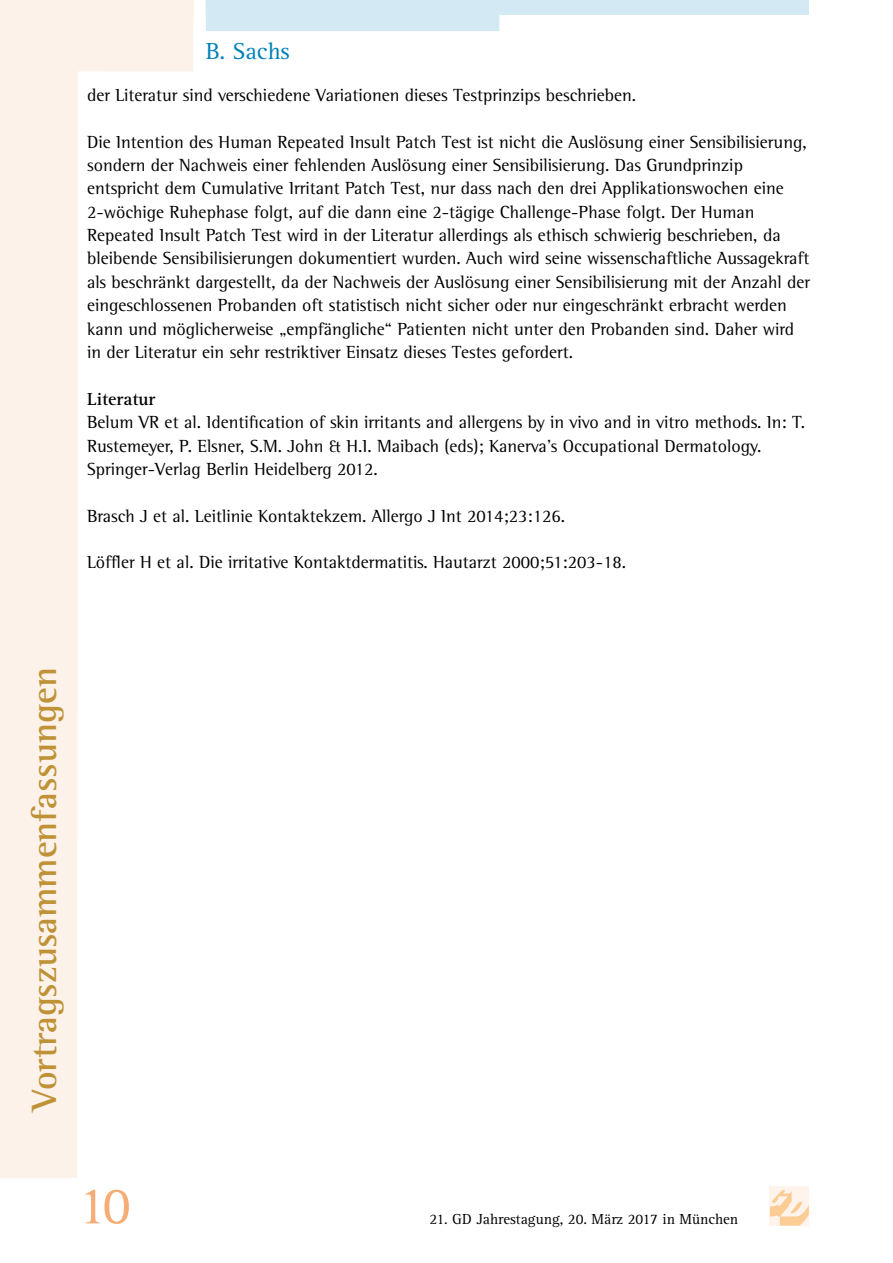
<style>
.page{position:relative;width:893px;height:1263px;background:#fff}
.page>*{position:absolute;margin:0;border:0;box-sizing:border-box;transform-origin:0 0}
.t1{font:54px "Agfa Rotis Serif";color:#f5ac75}
.t2{font:700 36px "Agfa Rotis Semi Serif";color:#bf9237}
.t3{font:24px "Agfa Rotis Serif";color:#0082b8}
.t4{font:18px/23.4px "Agfa Rotis Semi Serif";color:#000}
.t5{font:700 18px "Agfa Rotis Serif";color:#000}
.t6{font:15px "Agfa Rotis Serif";color:#000}
</style>
<div class="page">
<div style="left:770px;top:1186px;width:39px;height:39px;background:#fef4eb"></div>
<svg style="left:770px;top:1190px;width:39px;height:35px"></svg>
<svg style="left:0;top:0;width:194px;height:1178px"></svg>
<div style="left:0;top:0;width:193px;height:17px;background:#fcf2ea"></div>
<svg style="left:206px;top:0;width:603px;height:31px"></svg>
<h3 class="t3" style="left:206px;top:38px;width:86px">B. Sachs</h3>
<p class="t4" style="left:87px;top:83px;width:550px">der Literatur sind verschiedene Variationen dieses Testprinzips beschrieben.</p>
<p class="t4" style="left:87px;top:130px;width:724px">Die Intention des Human Repeated Insult Patch Test ist nicht die Auslösung einer Sensibilisierung, sondern der Nachweis einer fehlenden Auslösung einer Sensibilisierung. Das Grundprinzip entspricht dem Cumulative Irritant Patch Test, nur dass nach den drei Applikationswochen eine 2-wöchige Ruhephase folgt, auf die dann eine 2-tägige Challenge-Phase folgt. Der Human Repeated Insult Patch Test wird in der Literatur allerdings als ethisch schwierig beschrieben, da bleibende Sensibilisierungen dokumentiert wurden. Auch wird seine wissenschaftliche Aussagekraft als beschränkt dargestellt, da der Nachweis der Auslösung einer Sensibilisierung mit der Anzahl der eingeschlossenen Probanden oft statistisch nicht sicher oder nur eingeschränkt erbracht werden kann und möglicherweise „empfängliche“ Patienten nicht unter den Probanden sind. Daher wird in der Literatur ein sehr restriktiver Einsatz dieses Testes gefordert.</p>
<p class="t5" style="left:87px;top:388px;width:70px">Literatur</p>
<p class="t4" style="left:87px;top:410px;width:719px">Belum VR et al. Identification of skin irritants and allergens by in vivo and in vitro methods. In: T.<br>Rustemeyer, P. Elsner, S.M. John &amp; H.I. Maibach (eds); Kanerva’s Occupational Dermatology.<br>Springer-Verlag Berlin Heidelberg 2012.</p>
<p class="t4" style="left:87px;top:504px;width:480px">Brasch J et al. Leitlinie Kontaktekzem. Allergo J Int 2014;23:126.</p>
<p class="t4" style="left:87px;top:551px;width:541px">Löffler H et al. Die irritative Kontaktdermatitis. Hautarzt 2000;51:203-18.</p>
<h2 class="t2" style="left:23px;top:1111px;width:445px;rotate:-90deg">Vortragszusammenfassungen</h2>
<h1 class="t1" style="left:78px;top:1175px;width:55px">10</h1>
<p class="t6" style="left:429px;top:1210px;width:310px">21. GD Jahrestagung, 20. März 2017 in München</p>
</div>
